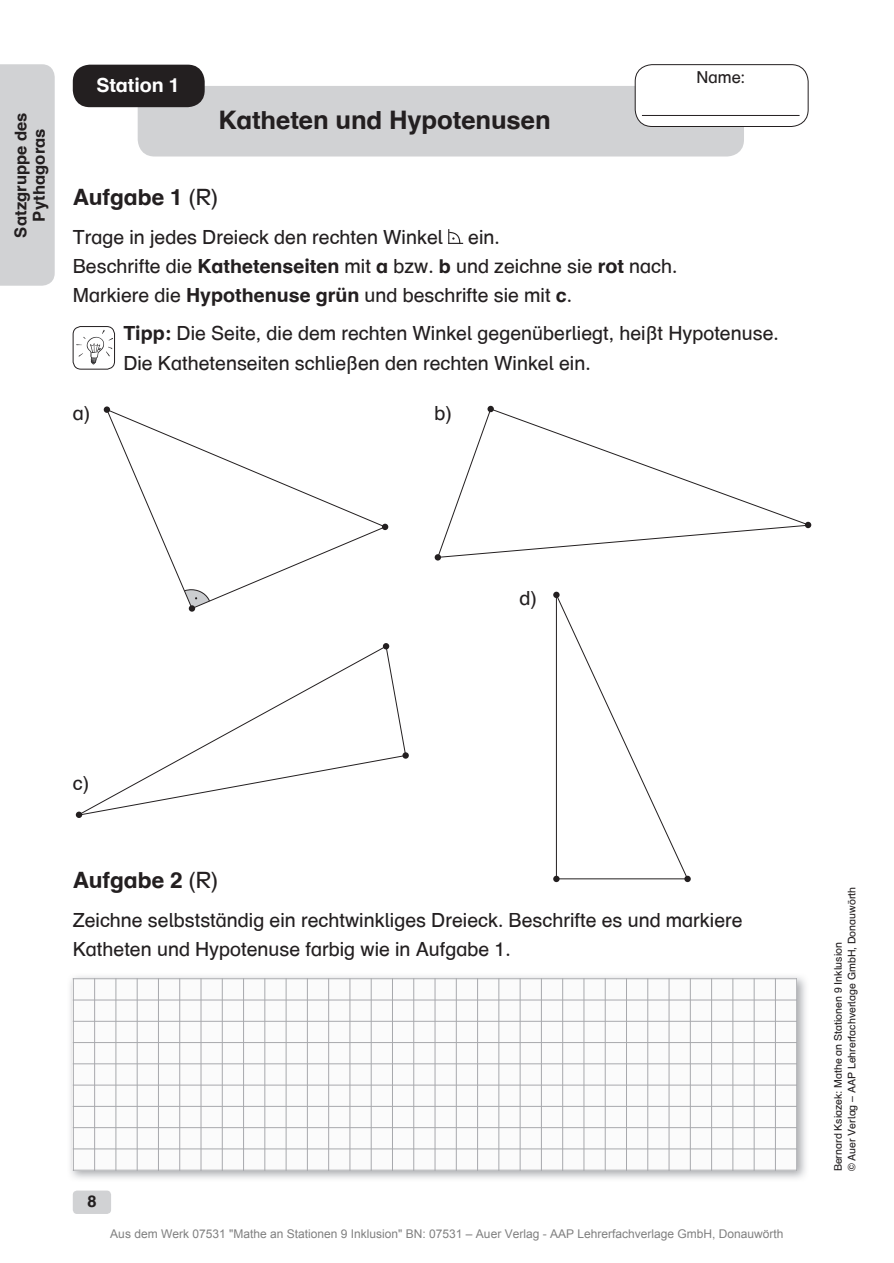
<style>
.page{position:relative;width:894px;height:1263px;background:#fff}
.page>*{position:absolute;margin:0;border:0;box-sizing:border-box;transform-origin:0 0}
.t1{font:700 25.5px "Auer Schulbuch";color:#231f20}
.t2{font:700 22.5px "Auer Schulbuch";letter-spacing:-.005em;color:#231f20}
.t3{font:19.5px/29.2px "Auer Schulbuch";color:#231f20}
.t4{font:700 19.5px "Auer Schulbuch";letter-spacing:-.005em;color:#fff}
.t5{font:700 16.5px/18px "Auer Schulbuch";letter-spacing:.005em;color:#231f20;text-align:center}
.t6{font:16.5px "Auer Schulbuch";color:#231f20}
.t7{font:12px "Arial";color:#808080}
.t8{font:10.5px/13.5px "Auer Schulbuch";color:#231f20}
.s1{font-weight:400}
.s2{font-weight:700}
</style>
<div class="page">
<div style="left:73px;top:1190px;width:38px;height:23px;background:#d1d2d4;border-radius:4px"></div>
<div style="left:0;top:64px;width:55px;height:222px;background:#d1d2d4"></div>
<svg style="left:448px;top:229px;width:15px;height:15px"></svg>
<img style="left:75px;top:328px;width:39px;height:39px">
<div style="left:73px;top:326px;width:42px;height:43px;border:1px solid #231f20;border-radius:8px"></div>
<div style="left:138px;top:86px;width:605px;height:70px;background:#d1d2d4;border-radius:17px"></div>
<div style="left:635px;top:65px;width:173px;height:61px;background:#fff;border-radius:17px"></div>
<hr style="left:642px;top:115px;width:157px;height:1px;background:#231f20">
<div style="left:634px;top:64px;width:174px;height:63px;border:1px solid #231f20;border-radius:17px"></div>
<div style="left:73px;top:65px;width:132px;height:42px;background:#231f20;border-radius:17px"></div>
<img style="left:70px;top:976px;width:736px;height:203px">
<div style="left:73px;top:978px;width:723px;height:192px;background:#fbfbfb"></div>
<hr style="left:73px;top:978px;width:1px;height:192px;background:#a8a9ad">
<hr style="left:94px;top:978px;width:1px;height:192px;background:#a8a9ad">
<hr style="left:115px;top:978px;width:1px;height:192px;background:#a8a9ad">
<hr style="left:137px;top:978px;width:1px;height:192px;background:#a8a9ad">
<hr style="left:158px;top:978px;width:1px;height:192px;background:#a8a9ad">
<hr style="left:179px;top:978px;width:1px;height:192px;background:#a8a9ad">
<hr style="left:200px;top:978px;width:1px;height:192px;background:#a8a9ad">
<hr style="left:222px;top:978px;width:1px;height:192px;background:#a8a9ad">
<hr style="left:243px;top:978px;width:1px;height:192px;background:#a8a9ad">
<hr style="left:264px;top:978px;width:1px;height:192px;background:#a8a9ad">
<hr style="left:285px;top:978px;width:1px;height:192px;background:#a8a9ad">
<hr style="left:307px;top:978px;width:1px;height:192px;background:#a8a9ad">
<hr style="left:328px;top:978px;width:1px;height:192px;background:#a8a9ad">
<hr style="left:349px;top:978px;width:1px;height:192px;background:#a8a9ad">
<hr style="left:371px;top:978px;width:1px;height:192px;background:#a8a9ad">
<hr style="left:392px;top:978px;width:1px;height:192px;background:#a8a9ad">
<hr style="left:413px;top:978px;width:1px;height:192px;background:#a8a9ad">
<hr style="left:434px;top:978px;width:1px;height:192px;background:#a8a9ad">
<hr style="left:456px;top:978px;width:1px;height:192px;background:#a8a9ad">
<hr style="left:477px;top:978px;width:1px;height:192px;background:#a8a9ad">
<hr style="left:498px;top:978px;width:1px;height:192px;background:#a8a9ad">
<hr style="left:519px;top:978px;width:1px;height:192px;background:#a8a9ad">
<hr style="left:541px;top:978px;width:1px;height:192px;background:#a8a9ad">
<hr style="left:562px;top:978px;width:1px;height:192px;background:#a8a9ad">
<hr style="left:583px;top:978px;width:1px;height:192px;background:#a8a9ad">
<hr style="left:604px;top:978px;width:1px;height:192px;background:#a8a9ad">
<hr style="left:626px;top:978px;width:1px;height:192px;background:#a8a9ad">
<hr style="left:647px;top:978px;width:1px;height:192px;background:#a8a9ad">
<hr style="left:668px;top:978px;width:1px;height:192px;background:#a8a9ad">
<hr style="left:689px;top:978px;width:1px;height:192px;background:#a8a9ad">
<hr style="left:711px;top:978px;width:1px;height:192px;background:#a8a9ad">
<hr style="left:732px;top:978px;width:1px;height:192px;background:#a8a9ad">
<hr style="left:753px;top:978px;width:1px;height:192px;background:#a8a9ad">
<hr style="left:774px;top:978px;width:1px;height:192px;background:#a8a9ad">
<hr style="left:796px;top:978px;width:1px;height:192px;background:#a8a9ad">
<hr style="left:73px;top:978px;width:723px;height:1px;background:#a8a9ad">
<hr style="left:73px;top:999px;width:723px;height:1px;background:#a8a9ad">
<hr style="left:73px;top:1020px;width:723px;height:1px;background:#a8a9ad">
<hr style="left:73px;top:1042px;width:723px;height:1px;background:#a8a9ad">
<hr style="left:73px;top:1063px;width:723px;height:1px;background:#a8a9ad">
<hr style="left:73px;top:1084px;width:723px;height:1px;background:#a8a9ad">
<hr style="left:73px;top:1105px;width:723px;height:1px;background:#a8a9ad">
<hr style="left:73px;top:1127px;width:723px;height:1px;background:#a8a9ad">
<hr style="left:73px;top:1148px;width:723px;height:1px;background:#a8a9ad">
<hr style="left:73px;top:1169px;width:723px;height:1px;background:#a8a9ad">
<svg style="left:555px;top:594px;width:132px;height:285px"></svg>
<div style="left:553px;top:591px;width:6px;height:7px;background:#231f20;border-radius:50%"></div>
<div style="left:553px;top:875px;width:6px;height:7px;background:#231f20;border-radius:50%"></div>
<div style="left:684px;top:875px;width:6px;height:7px;background:#231f20;border-radius:50%"></div>
<svg style="left:81px;top:645px;width:325px;height:171px"></svg>
<div style="left:76px;top:811px;width:6px;height:7px;background:#231f20;border-radius:50%"></div>
<div style="left:402px;top:752px;width:7px;height:6px;background:#231f20;border-radius:50%"></div>
<svg style="left:383px;top:643px;width:6px;height:6px"></svg>
<svg style="left:438px;top:409px;width:371px;height:149px"></svg>
<div style="left:434px;top:554px;width:7px;height:6px;background:#231f20;border-radius:50%"></div>
<div style="left:487px;top:406px;width:7px;height:6px;background:#231f20;border-radius:50%"></div>
<div style="left:804px;top:522px;width:7px;height:6px;background:#231f20;border-radius:50%"></div>
<svg style="left:108px;top:409px;width:278px;height:193px"></svg>
<svg style="left:220px;top:594px;width:166px;height:8px"></svg>
<div style="left:104px;top:406px;width:6px;height:7px;background:#231f20;border-radius:50%"></div>
<svg style="left:184px;top:587px;width:26px;height:24px"></svg>
<div style="left:382px;top:523px;width:6px;height:7px;background:#231f20;border-radius:50%"></div>
<p class="t5" style="left:11px;top:237px;width:127px;rotate:-90deg">Satzgruppe des<br>Pythagoras</p>
<p class="t4" style="left:96px;top:72px;width:85px">Station 1</p>
<h1 class="t1" style="left:218px;top:103px;width:334px">Katheten und Hypotenusen</h1>
<p class="t6" style="left:696px;top:67px;width:50px">Name:</p>
<p class="t2" style="left:73px;top:182px;width:147px">Aufgabe 1 <span class="s1">(R)</span></p>
<p class="t3" style="left:73px;top:222px;width:372px">Trage in jedes Dreieck den rechten Winkel</p>
<p class="t3" style="left:73px;top:222px;width:606px;text-indent:395px">ein.<br>Beschrifte die <span class="s2">Kathetenseiten</span> mit <span class="s2">a</span> bzw. <span class="s2">b</span> und zeichne sie <span class="s2">rot</span> nach.<br>Markiere die <span class="s2">Hypothenuse grün</span> und beschrifte sie mit <span class="s2">c</span>.</p>
<p class="t3" style="left:123px;top:318px;width:657px"><span class="s2">Tipp:</span> Die Seite, die dem rechten Winkel gegenüberliegt, heißt Hypotenuse.<br>Die Kathetenseiten schließen den rechten Winkel ein.</p>
<p class="t3" style="left:73px;top:397px;width:19px">a)</p>
<p class="t3" style="left:434px;top:397px;width:19px">b)</p>
<p class="t3" style="left:519px;top:583px;width:19px">d)</p>
<p class="t3" style="left:73px;top:768px;width:18px">c)</p>
<p class="t2" style="left:73px;top:865px;width:147px">Aufgabe 2 <span class="s1">(R)</span></p>
<p class="t3" style="left:73px;top:904px;width:671px">Zeichne selbstständig ein rechtwinkliges Dreieck. Beschrifte es und markiere<br>Katheten und Hypotenuse farbig wie in Aufgabe 1.</p>
<p class="t5" style="left:87px;top:1192px;width:11px">8</p>
<p class="t7" style="left:110px;top:1226px;width:674px">Aus dem Werk 07531 "Mathe an Stationen 9 Inklusion" BN: 07531 – Auer Verlag - AAP Lehrerfachverlage GmbH, Donauwörth</p>
<p class="t8" style="left:831px;top:1171px;width:286px;rotate:-90deg">Bernard Ksiazek: Mathe an Stationen 9 Inklusion<br>© Auer Verlag – AAP Lehrerfachverlage GmbH, Donauwörth</p>
</div>
